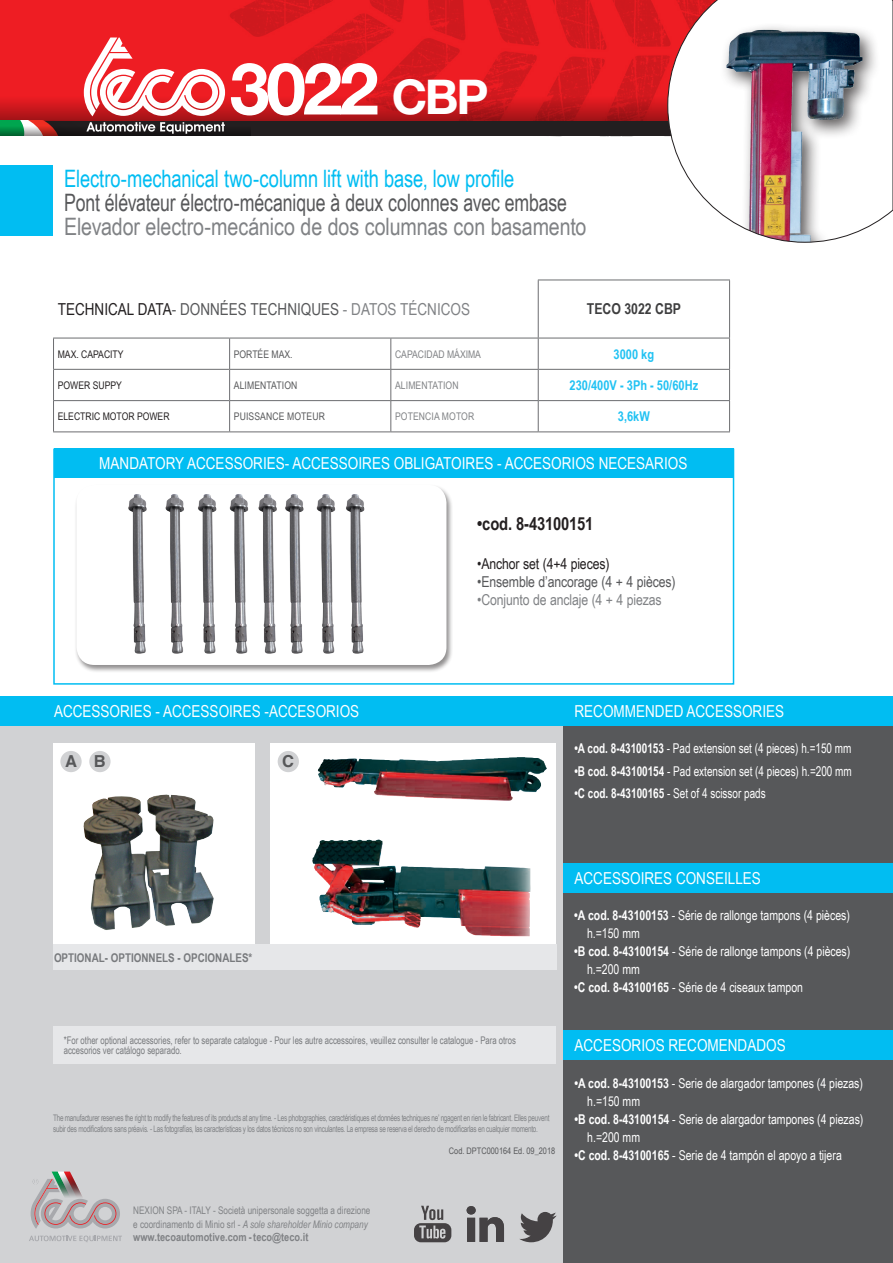
<style>
.page{position:relative;width:893px;height:1263px;background:#fff}
.page>*{position:absolute;margin:0;border:0;box-sizing:border-box;transform-origin:0 0}
.t1{font:700 72px "Helvetica Neue LT Std";color:#fff}
.t2{font:24px "Arial Narrow";letter-spacing:-.005em;color:#57585a;scale:.9 1}
.t3{font:24px "Arial Narrow";letter-spacing:-.005em;color:#01bdf2;scale:.93 1}
.t4{font:24px "Arial Narrow";letter-spacing:-.005em;color:#808285}
.t5{font:700 18px "Arial Narrow";letter-spacing:-.01em;color:#231f20}
.t6{font:16.5px "Arial Narrow";color:#fff}
.t7{font:16.5px "Arial Narrow";color:#57585a}
.t8{font:700 16.5px "Helvetica";color:#57585a}
.t9{font:15px "Arial Narrow";letter-spacing:-.01em;color:#57585a}
.t10{font:15px "Arial Narrow";letter-spacing:-.01em;color:#808285}
.t11{font:15px "Arial Narrow";letter-spacing:-.01em;color:#231f20}
.t12{font:700 15px "Arial Narrow";color:#3e3e3f}
.t13{font:13.5px/18px "Arial Narrow";color:#fff;scale:.95 1}
.t14{font:13.5px "Arial Narrow";color:#fff;scale:.9 1}
.t15{font:700 13.5px "Arial Narrow";color:#21c2f3}
.t16{font:700 12px "Arial Narrow";color:#787a7d}
.t17{font:700 11.25px "Arial Narrow";color:#808285}
.t18{font:10.5px/10.5px "Arial Narrow";color:#787a7d;scale:.9 1}
.t19{font:10.5px/13.5px "Arial Narrow";color:#808285;scale:.95 1}
.t20{font:10.5px "Arial Narrow";color:#231f20}
.t21{font:10.5px "Arial Narrow";color:#808285}
.t22{font:10.5px "Arial Narrow";color:#57585a}
.t23{font:9px/10.5px "Arial Narrow";letter-spacing:-.03em;color:#808285;scale:.86 1}
.t24{font:9px "Arial Narrow";color:#57585a}
.s1{font-size:48px}
.s2{color:#231f20}
.s3{color:#808285}
.s4{font-weight:700}
.s5{font-style:italic}
</style>
<div class="page">
<div style="left:0;top:0;width:207px;height:37px;background:#ee1d23"></div>
<img style="left:207px;top:0;width:460px;height:121px">
<div style="left:0;top:121px;width:893px;height:15px;background:#231f20"></div>
<div style="left:0;top:125px;width:250px;height:11px;background:#1c1819"></div>
<svg style="left:0;top:37px;width:225px;height:99px"></svg>
<div style="left:0;top:165px;width:53px;height:71px;background:#01bdf2"></div>
<div style="left:0;top:726px;width:574px;height:537px;background:#d1d2d4"></div>
<div style="left:563px;top:873px;width:330px;height:390px;background:#57585a"></div>
<div style="left:563px;top:696px;width:330px;height:185px;background:#57585a"></div>
<div style="left:563px;top:1030px;width:330px;height:30px;background:#01bdf2"></div>
<div style="left:563px;top:863px;width:330px;height:30px;background:#01bdf2"></div>
<div style="left:0;top:696px;width:893px;height:30px;background:#01bdf2"></div>
<div style="left:54px;top:449px;width:679px;height:29px;background:#01bdf2"></div>
<div style="left:53px;top:743px;width:201px;height:201px;background:#fff"></div>
<svg style="left:270px;top:743px;width:285px;height:201px;background:#cac6c7"></svg>
<div style="left:53px;top:1026px;width:502px;height:38px;background:#e6e7e9"></div>
<div style="left:53px;top:944px;width:504px;height:26px;background:#e6e7e9"></div>
<div style="left:60px;top:751px;width:22px;height:21px;background:#d1d2d4;border-radius:50%"></div>
<div style="left:89px;top:751px;width:22px;height:21px;background:#d1d2d4;border-radius:50%"></div>
<div style="left:278px;top:751px;width:21px;height:21px;background:#d1d2d4;border-radius:50%"></div>
<svg style="left:29px;top:1235px;width:93px;height:7px"></svg>
<svg style="left:31px;top:1171px;width:89px;height:58px"></svg>
<svg style="left:519px;top:1212px;width:38px;height:30px"></svg>
<svg style="left:467px;top:1206px;width:37px;height:36px"></svg>
<svg style="left:414px;top:1206px;width:37px;height:36px"></svg>
<div style="left:53px;top:449px;width:681px;height:236px;border:2px solid #01bdf2"></div>
<div style="left:74px;top:484px;width:379px;height:189px;background:#231f20;opacity:.5"></div>
<div style="left:77px;top:485px;width:369px;height:180px;background:#fff;border-radius:18px"></div>
<img style="left:128px;top:494px;width:237px;height:160px">
<img style="left:83px;top:794px;width:131px;height:136px">
<img style="left:318px;top:757px;width:200px;height:44px">
<img style="left:667px;top:0;width:226px;height:243px">
<hr style="left:538px;top:280px;width:192px;height:1px;background:#6c6d70">
<hr style="left:538px;top:280px;width:1px;height:58px;background:#6c6d70">
<hr style="left:729px;top:280px;width:1px;height:58px;background:#6c6d70">
<hr style="left:53px;top:338px;width:177px;height:1px;background:#6c6d70">
<hr style="left:53px;top:338px;width:1px;height:31px;background:#6c6d70">
<hr style="left:230px;top:338px;width:161px;height:1px;background:#6c6d70">
<hr style="left:229px;top:338px;width:1px;height:31px;background:#6c6d70">
<hr style="left:391px;top:338px;width:147px;height:1px;background:#6c6d70">
<hr style="left:390px;top:338px;width:1px;height:31px;background:#6c6d70">
<hr style="left:538px;top:338px;width:192px;height:1px;background:#6c6d70">
<hr style="left:538px;top:338px;width:1px;height:31px;background:#6c6d70">
<hr style="left:729px;top:338px;width:1px;height:31px;background:#6c6d70">
<hr style="left:53px;top:369px;width:177px;height:1px;background:#6c6d70">
<hr style="left:53px;top:370px;width:1px;height:30px;background:#6c6d70">
<hr style="left:230px;top:369px;width:161px;height:1px;background:#6c6d70">
<hr style="left:229px;top:370px;width:1px;height:30px;background:#6c6d70">
<hr style="left:391px;top:369px;width:147px;height:1px;background:#6c6d70">
<hr style="left:390px;top:370px;width:1px;height:30px;background:#6c6d70">
<hr style="left:538px;top:369px;width:192px;height:1px;background:#6c6d70">
<hr style="left:538px;top:370px;width:1px;height:30px;background:#6c6d70">
<hr style="left:729px;top:370px;width:1px;height:30px;background:#6c6d70">
<hr style="left:53px;top:400px;width:177px;height:1px;background:#6c6d70">
<hr style="left:53px;top:401px;width:1px;height:30px;background:#6c6d70">
<hr style="left:230px;top:400px;width:161px;height:1px;background:#6c6d70">
<hr style="left:229px;top:401px;width:1px;height:30px;background:#6c6d70">
<hr style="left:391px;top:400px;width:147px;height:1px;background:#6c6d70">
<hr style="left:390px;top:401px;width:1px;height:30px;background:#6c6d70">
<hr style="left:538px;top:400px;width:192px;height:1px;background:#6c6d70">
<hr style="left:538px;top:401px;width:1px;height:30px;background:#6c6d70">
<hr style="left:729px;top:401px;width:1px;height:30px;background:#6c6d70">
<hr style="left:53px;top:431px;width:177px;height:1px;background:#6c6d70">
<hr style="left:230px;top:431px;width:161px;height:1px;background:#6c6d70">
<hr style="left:391px;top:431px;width:147px;height:1px;background:#6c6d70">
<hr style="left:538px;top:431px;width:192px;height:1px;background:#6c6d70">
<h1 class="t1" style="left:230px;top:44px;width:260px">3022 <span class="s1">CBP</span></h1>
<h2 class="t3" style="left:64px;top:161px;width:485px">Electro-mechanical two-column lift with base, low profile</h2>
<h2 class="t2" style="left:64px;top:185px;width:560px">Pont élévateur électro-mécanique à deux colonnes avec embase</h2>
<h2 class="t4" style="left:64px;top:209px;width:524px">Elevador electro-mecánico de dos columnas con basamento</h2>
<h3 class="t7" style="left:58px;top:297px;width:414px"><span class="s2">TECHNICAL DATA</span>- DONNÉES TECHNIQUES <span class="s3">- DATOS TÉCNICOS</span></h3>
<h3 class="t12" style="left:587px;top:298px;width:96px">TECO 3022 CBP</h3>
<p class="t20" style="left:58px;top:346px;width:67px">max . CAPACITY</p>
<p class="t22" style="left:234px;top:346px;width:13px">Portée</p>
<p class="t22" style="left:272px;top:346px;width:23px">max .</p>
<p class="t21" style="left:395px;top:346px;width:87px">CAPACIDAD MÁXIMA</p>
<h3 class="t15" style="left:614px;top:344px;width:42px">3000 kg</h3>
<p class="t20" style="left:58px;top:377px;width:66px">POWER SUPPY</p>
<p class="t22" style="left:234px;top:377px;width:12px">Alimentation</p>
<p class="t21" style="left:395px;top:377px;width:65px">ALIMENTATION</p>
<h3 class="t15" style="left:570px;top:375px;width:130px">230/400V - 3Ph - 50/60Hz</h3>
<p class="t20" style="left:58px;top:409px;width:113px">ELECTRIC MOTOR POWER</p>
<p class="t22" style="left:234px;top:409px;width:13px">Puissance</p>
<p class="t22" style="left:287px;top:409px;width:8px">moteur</p>
<p class="t21" style="left:395px;top:409px;width:81px">POTENCIA MOTOR</p>
<h3 class="t15" style="left:618px;top:406px;width:33px">3,6kW</h3>
<h3 class="t6" style="left:99px;top:451px;width:590px">MANDATORY ACCESSORIES- ACCESSOIRES OBLIGATOIRES - ACCESORIOS NECESARIOS</h3>
<h3 class="t5" style="left:477px;top:510px;width:118px">•cod. 8-43100151</h3>
<h3 class="t11" style="left:477px;top:553px;width:134px">•Anchor set (4+4 pieces)</h3>
<h3 class="t9" style="left:477px;top:571px;width:200px">•Ensemble d’ancorage (4 + 4 pièces)</h3>
<h3 class="t10" style="left:477px;top:589px;width:186px">•Conjunto de anclaje (4 + 4 piezas</h3>
<h3 class="t6" style="left:54px;top:699px;width:307px">ACCESSORIES - ACCESSOIRES -ACCESORIOS</h3>
<h3 class="t6" style="left:574px;top:699px;width:211px">RECOMMENDED ACCESSORIES</h3>
<h3 class="t8" style="left:65px;top:748px;width:42px">A B</h3>
<h3 class="t8" style="left:282px;top:748px;width:13px">C</h3>
<h3 class="t14" style="left:574px;top:739px;width:309px"><span class="s4">•A cod. 8-43100153</span> - Pad extension set (4 pieces) h.=150 mm</h3>
<h3 class="t14" style="left:574px;top:761px;width:310px"><span class="s4">•B cod. 8-43100154</span> - Pad extension set (4 pieces) h.=200 mm</h3>
<h3 class="t14" style="left:574px;top:784px;width:214px"><span class="s4">•C cod. 8-43100165</span> - Set of 4 scissor pads</h3>
<h3 class="t16" style="left:54px;top:948px;width:200px">OPTIONAL- OPTIONNELS - OPCIONALES*</h3>
<p class="t18" style="left:64px;top:1034px;width:504px">*For other optional accessories, refer to separate catalogue - Pour les autre accessoires, veuillez consulter le catalogue - Para otros accesorios ver catálogo separado.</p>
<p class="t23" style="left:53px;top:1112px;width:579px">The manufacturer reserves the right to modify the features of its products at any time. - Les photographies, caractéristiques et données techniques ne’ ngagent en rien le fabricant. Elles peuvent subir des modifications sans préavis. - Las fotografías, las características y los datos técnicos no son vinculantes. La empresa se reserva el derecho de modificarlas en cualquier momento.</p>
<p class="t19" style="left:133px;top:1203px;width:251px">NEXION SPA - ITALY - Società unipersonale soggetta a direzione e coordinamento di Minio srl - <span class="s5">A sole shareholder Minio company</span></p>
<p class="t17" style="left:133px;top:1229px;width:177px">www.tecoautomotive.com - teco@teco.it</p>
<p class="t24" style="left:449px;top:1144px;width:108px">Cod. DPTC000164 Ed. 09_2018</p>
<h3 class="t6" style="left:574px;top:866px;width:188px">ACCESSOIRES CONSEILLES</h3>
<h3 class="t13" style="left:587px;top:906px;width:278px;text-indent:-13px"><span class="s4">•A cod. 8-43100153</span> - Série de rallonge tampons (4 pièces) h.=150 mm</h3>
<h3 class="t13" style="left:587px;top:942px;width:279px;text-indent:-13px"><span class="s4">•B cod. 8-43100154</span> - Série de rallonge tampons (4 pièces) h.=200 mm</h3>
<h3 class="t13" style="left:574px;top:978px;width:242px"><span class="s4">•C cod. 8-43100165</span> - Série de 4 ciseaux tampon</h3>
<h3 class="t6" style="left:574px;top:1033px;width:213px">ACCESORIOS RECOMENDADOS</h3>
<h3 class="t13" style="left:587px;top:1073px;width:292px;text-indent:-13px"><span class="s4">•A cod. 8-43100153</span> - Serie de alargador tampones (4 piezas) h.=150 mm</h3>
<h3 class="t13" style="left:587px;top:1109px;width:292px;text-indent:-13px"><span class="s4">•B cod. 8-43100154</span> - Serie de alargador tampones (4 piezas) h.=200 mm</h3>
<h3 class="t13" style="left:574px;top:1145px;width:283px"><span class="s4">•C cod. 8-43100165</span> - Serie de 4 tampón el apoyo a tijera</h3>
</div>
